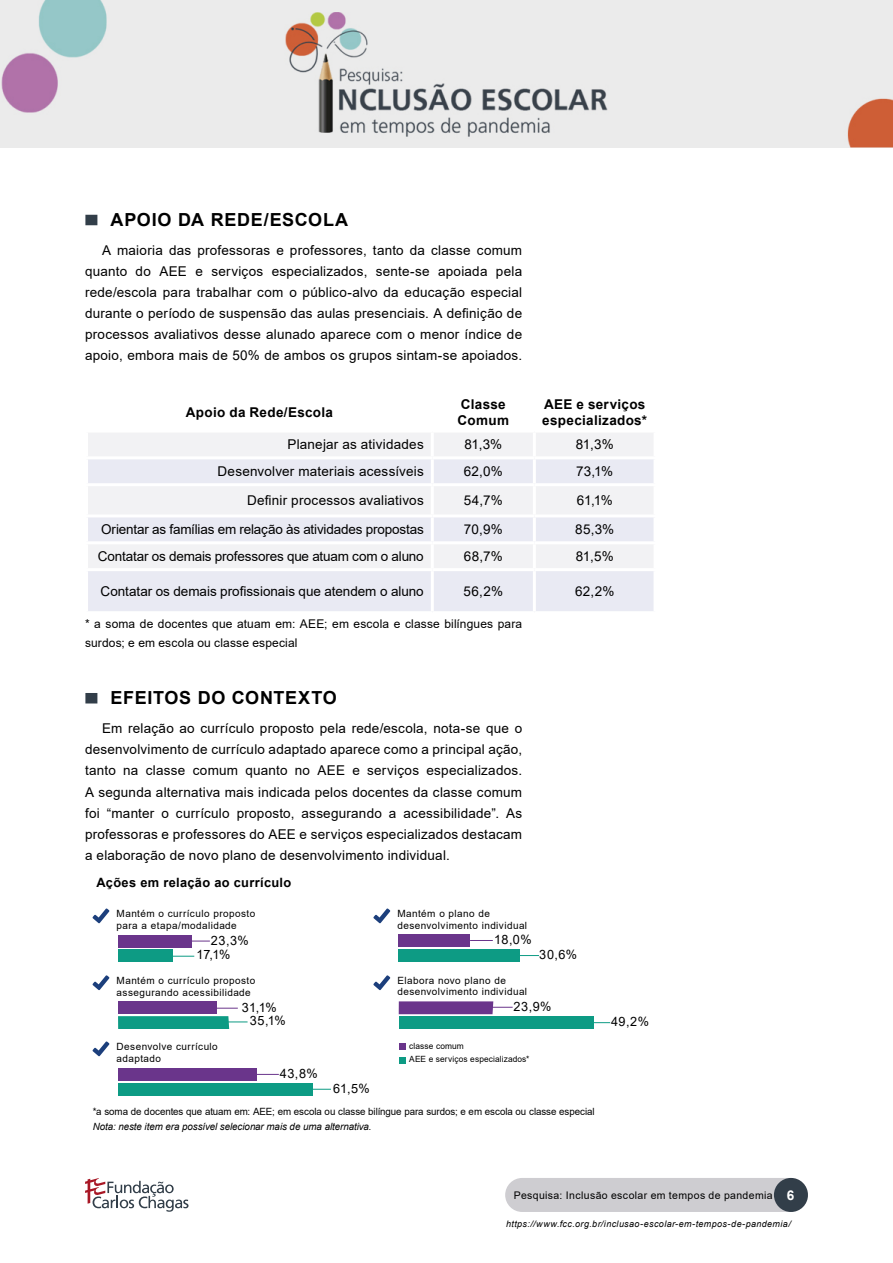
<style>
.page{position:relative;width:893px;height:1263px;background:#fff}
.page>*{position:absolute;margin:0;border:0;box-sizing:border-box;transform-origin:0 0}
.subtitulo{font:700 18px "Arial";letter-spacing:.04em;color:#000}
.t1{font:13.5px/21px "Arial";letter-spacing:.01em;color:#000;text-align:justify}
.t2{font:13.5px "Arial";letter-spacing:-.015em;color:#000}
.t3{font:700 13.5px/16.2px "Arial";letter-spacing:.025em;color:#000}
.t4{font:12.9px/14.4px "Arial";letter-spacing:.045em;color:#000}
.t5{font:700 12.9px "Arial";letter-spacing:.025em;color:#000}
.t6{font:12px/19.5px "Arial";letter-spacing:.01em;color:#000}
.t7{font:10.5px "Arial";letter-spacing:.035em;color:#000}
.t8{font:10.05px/11.4px "Arial";letter-spacing:.04em;color:#000}
.t9{font:10.05px/14.9px "Arial";letter-spacing:-.005em;color:#000}
.t10{font:italic 9px "Arial";letter-spacing:.04em;color:#000}
.t11{font:8.55px "Arial";letter-spacing:.01em;color:#000}
.s1{font-style:italic}
.s2{font-weight:700;font-size:13.5px;color:#fff}
</style>
<div class="page">
<div style="left:505px;top:1178px;width:303px;height:34px;background:#cecdd1;border-radius:17px"></div>
<div style="left:774px;top:1178px;width:34px;height:34px;background:#323e49;border-radius:50%"></div>
<svg style="left:85px;top:1178px;width:104px;height:34px"></svg>
<img style="left:0;top:0;width:893px;height:147px">
<div style="left:85px;top:215px;width:12px;height:10px;background:#323e49"></div>
<div style="left:85px;top:693px;width:12px;height:10px;background:#323e49"></div>
<svg style="left:88px;top:433px;width:566px;height:178px"></svg>
<hr style="left:431px;top:432px;width:3px;height:24px;background:#fff">
<hr style="left:533px;top:432px;width:3px;height:24px;background:#fff">
<hr style="left:85px;top:456px;width:347px;height:3px;background:#fff">
<hr style="left:432px;top:456px;width:102px;height:3px;background:#fff">
<hr style="left:431px;top:459px;width:3px;height:24px;background:#fff">
<hr style="left:534px;top:456px;width:123px;height:3px;background:#fff">
<hr style="left:533px;top:459px;width:3px;height:24px;background:#fff">
<hr style="left:85px;top:483px;width:347px;height:3px;background:#fff">
<hr style="left:432px;top:483px;width:102px;height:3px;background:#fff">
<hr style="left:431px;top:486px;width:3px;height:28px;background:#fff">
<hr style="left:534px;top:483px;width:123px;height:3px;background:#fff">
<hr style="left:533px;top:486px;width:3px;height:28px;background:#fff">
<hr style="left:85px;top:514px;width:347px;height:3px;background:#fff">
<hr style="left:432px;top:514px;width:102px;height:3px;background:#fff">
<hr style="left:431px;top:517px;width:3px;height:24px;background:#fff">
<hr style="left:534px;top:514px;width:123px;height:3px;background:#fff">
<hr style="left:533px;top:517px;width:3px;height:24px;background:#fff">
<hr style="left:85px;top:541px;width:347px;height:3px;background:#fff">
<hr style="left:432px;top:541px;width:102px;height:3px;background:#fff">
<hr style="left:431px;top:544px;width:3px;height:24px;background:#fff">
<hr style="left:534px;top:541px;width:123px;height:3px;background:#fff">
<hr style="left:533px;top:544px;width:3px;height:24px;background:#fff">
<hr style="left:85px;top:568px;width:347px;height:3px;background:#fff">
<hr style="left:432px;top:568px;width:102px;height:3px;background:#fff">
<hr style="left:431px;top:571px;width:3px;height:40px;background:#fff">
<hr style="left:534px;top:568px;width:123px;height:3px;background:#fff">
<hr style="left:533px;top:571px;width:3px;height:40px;background:#fff">
<svg style="left:399px;top:1057px;width:6px;height:6px"></svg>
<div style="left:399px;top:1043px;width:6px;height:7px;background:#6a358b"></div>
<svg style="left:93px;top:908px;width:16px;height:15px"></svg>
<div style="left:118px;top:949px;width:54px;height:13px;background:#0d9b84"></div>
<div style="left:118px;top:935px;width:74px;height:12px;background:#6a358b"></div>
<svg style="left:192px;top:941px;width:18px;height:1px"></svg>
<svg style="left:172px;top:956px;width:22px;height:1px"></svg>
<div style="left:118px;top:1001px;width:99px;height:13px;background:#6a358b"></div>
<svg style="left:93px;top:975px;width:16px;height:15px"></svg>
<svg style="left:217px;top:1008px;width:21px;height:1px"></svg>
<svg style="left:118px;top:1016px;width:130px;height:13px;background:#30a996"></svg>
<div style="left:118px;top:1083px;width:195px;height:13px;background:#0d9b84"></div>
<div style="left:118px;top:1068px;width:139px;height:13px;background:#6a358b"></div>
<svg style="left:93px;top:1041px;width:16px;height:15px"></svg>
<svg style="left:257px;top:1074px;width:22px;height:1px"></svg>
<svg style="left:313px;top:1089px;width:18px;height:1px"></svg>
<svg style="left:373px;top:908px;width:17px;height:15px"></svg>
<div style="left:399px;top:949px;width:121px;height:13px;background:#0d9b84"></div>
<div style="left:399px;top:934px;width:71px;height:13px;background:#6a358b"></div>
<svg style="left:470px;top:940px;width:23px;height:1px"></svg>
<svg style="left:520px;top:955px;width:19px;height:1px"></svg>
<svg style="left:373px;top:975px;width:17px;height:15px"></svg>
<div style="left:399px;top:1016px;width:194px;height:13px;background:#0d9b84"></div>
<svg style="left:399px;top:1001px;width:114px;height:13px"></svg>
<svg style="left:593px;top:1022px;width:17px;height:1px"></svg>
<p class="subtitulo" style="left:111px;top:207px;width:239px">APOIO DA REDE/ESCOLA</p>
<p class="t1" style="left:85px;top:240px;width:439px;text-indent:17px">A maioria das professoras e professores, tanto da classe comum quanto do AEE e serviços especializados, sente-se apoiada pela rede/escola para trabalhar com o público-alvo da educação especial durante o período de suspensão das aulas presenciais. A definição de processos avaliativos desse alunado aparece com o menor índice de apoio, embora mais de 50% de ambos os grupos sintam-se apoiados.</p>
<p class="t3" style="left:186px;top:404px;width:149px">Apoio da Rede/Escola</p>
<p class="t3" style="left:458px;top:396px;width:53px">Classe<br>Comum</p>
<p class="t3" style="left:542px;top:396px;width:106px">AEE e serviços especializados*</p>
<p class="t1" style="left:288px;top:434px;width:138px">Planejar as atividades</p>
<p class="t1" style="left:464px;top:434px;width:39px">81,3%</p>
<p class="t1" style="left:576px;top:434px;width:39px">81,3%</p>
<p class="t1" style="left:218px;top:461px;width:208px">Desenvolver materiais acessíveis</p>
<p class="t1" style="left:464px;top:461px;width:40px">62,0%</p>
<p class="t1" style="left:576px;top:461px;width:38px">73,1%</p>
<p class="t1" style="left:247px;top:490px;width:178px">Definir processos avaliativos</p>
<p class="t1" style="left:464px;top:490px;width:40px">54,7%</p>
<p class="t1" style="left:577px;top:490px;width:38px">61,1%</p>
<p class="t2" style="left:101px;top:520px;width:324px">Orientar as famílias em relação às atividades propostas</p>
<p class="t1" style="left:464px;top:519px;width:40px">70,9%</p>
<p class="t1" style="left:575px;top:519px;width:41px">85,3%</p>
<p class="t2" style="left:98px;top:547px;width:327px">Contatar os demais professores que atuam com o aluno</p>
<p class="t1" style="left:464px;top:546px;width:40px">68,7%</p>
<p class="t1" style="left:576px;top:546px;width:39px">81,5%</p>
<p class="t1" style="left:101px;top:581px;width:325px">Contatar os demais profissionais que atendem o aluno</p>
<p class="t1" style="left:464px;top:581px;width:41px">56,2%</p>
<p class="t1" style="left:575px;top:581px;width:41px">62,2%</p>
<p class="t6" style="left:85px;top:614px;width:439px">* a soma de docentes que atuam em: AEE; em escola e classe bilíngues para surdos; e em escola ou classe especial</p>
<p class="subtitulo" style="left:111px;top:685px;width:228px">EFEITOS DO CONTEXTO</p>
<p class="t1" style="left:85px;top:718px;width:439px;text-indent:17px">Em relação ao currículo proposto pela rede/escola, nota-se que o desenvolvimento de currículo adaptado aparece como a principal ação, tanto na classe comum quanto no AEE e serviços especializados.<br>A segunda alternativa mais indicada pelos docentes da classe comum foi “manter o currículo proposto, assegurando a acessibilidade”. As professoras e professores do AEE e serviços especializados destacam a elaboração de novo plano de desenvolvimento individual.</p>
<p class="t5" style="left:97px;top:873px;width:196px">Ações em relação ao currículo</p>
<p class="t8" style="left:117px;top:908px;width:140px">Mantém o currículo proposto para a etapa/modalidade</p>
<p class="t4" style="left:197px;top:933px;width:54px;text-indent:14px">23,3%<br>17,1%</p>
<p class="t8" style="left:117px;top:975px;width:140px">Mantém o currículo proposto assegurando acessibilidade</p>
<p class="t4" style="left:250px;top:1001px;width:38px;line-height:13px;text-indent:-8px">31,1%<br>35,1%</p>
<p class="t8" style="left:117px;top:1041px;width:103px">Desenvolve currículo adaptado</p>
<p class="t4" style="left:280px;top:1066px;width:40px">43,8%</p>
<p class="t4" style="left:333px;top:1081px;width:38px">61,5%</p>
<p class="t8" style="left:397px;top:908px;width:131px">Mantém o plano de desenvolvimento individual</p>
<p class="t4" style="left:494px;top:933px;width:39px">18,0%</p>
<p class="t4" style="left:539px;top:947px;width:39px">30,6%</p>
<p class="t8" style="left:397px;top:975px;width:131px">Elabora novo plano de desenvolvimento individual</p>
<p class="t4" style="left:513px;top:999px;width:40px">23,9%</p>
<p class="t11" style="left:409px;top:1040px;width:56px">classe comum</p>
<p class="t11" style="left:409px;top:1053px;width:122px">AEE e serviços especializados*</p>
<p class="t9" style="left:93px;top:1104px;width:503px">*a soma de docentes que atuam em: AEE; em escola ou classe bilíngue para surdos; e em escola ou classe especial<br><span class="s1">Nota: neste item era possível selecionar mais de uma alternativa.</span></p>
<p class="t4" style="left:611px;top:1014px;width:40px">49,2%</p>
<p class="t7" style="left:514px;top:1188px;width:282px">Pesquisa: Inclusão escolar em tempos de pandemia <span class="s2">6</span></p>
<p class="t10" style="left:506px;top:1218px;width:286px">https://www.fcc.org.br/inclusao-escolar-em-tempos-de-pandemia/</p>
</div>
